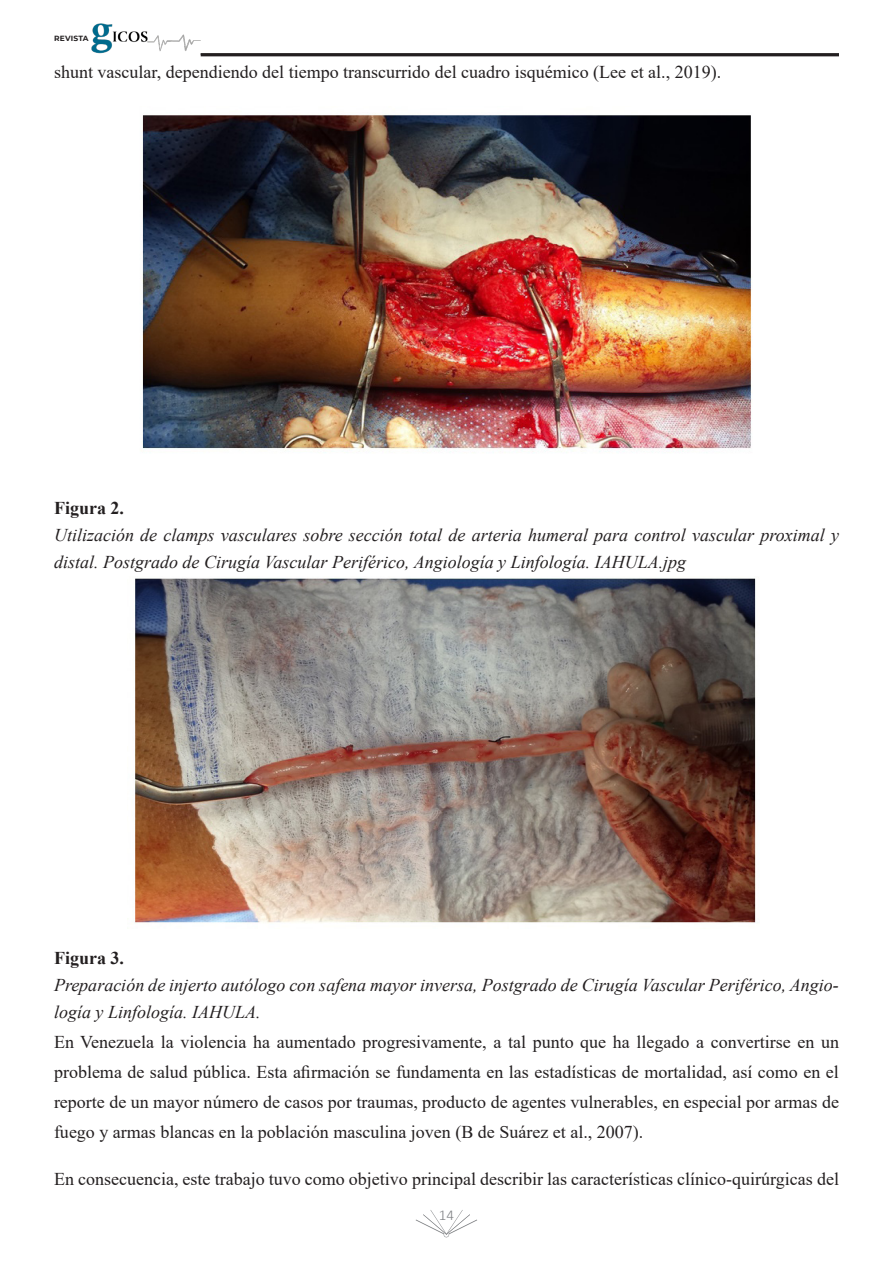
<style>
.page{position:relative;width:893px;height:1263px;background:#fff}
.page>*{position:absolute;margin:0;border:0;box-sizing:border-box;transform-origin:0 0}
.t1{font:18px/30px "Times New Roman";color:#231f20;text-align:justify}
.t2{font:italic 18px/27px "Times New Roman";color:#231f20}
.t3{font:700 18px "Times New Roman";color:#231f20}
.t4{font:300 15px "Calibri";color:#808285}
.t5{font:700 7.5px "Montserrat";letter-spacing:.03em;color:#231f20}
</style>
<div class="page">
<svg style="left:416px;top:1210px;width:61px;height:28px"></svg>
<img style="left:91px;top:23px;width:110px;height:30px">
<hr style="left:201px;top:53px;width:638px;height:3px;background:#231f20">
<img style="left:141px;top:115px;width:611px;height:338px">
<img style="left:134px;top:578px;width:622px;height:345px">
<p class="t5" style="left:54px;top:33px;width:36px">REVISTA</p>
<p class="t1" style="left:54px;top:57px;width:669px">shunt vascular, dependiendo del tiempo transcurrido del cuadro isquémico (Lee et al., 2019).</p>
<p class="t3" style="left:54px;top:495px;width:72px">Figura 2.</p>
<p class="t2" style="left:54px;top:521px;width:786px">Utilización de clamps vasculares sobre sección total de arteria humeral para control vascular proximal y distal. Postgrado de Cirugía Vascular Periférico, Angiología y Linfología. IAHULA.jpg</p>
<p class="t3" style="left:54px;top:945px;width:72px">Figura 3.</p>
<p class="t2" style="left:54px;top:971px;width:786px">Preparación de injerto autólogo con safena mayor inversa, Postgrado de Cirugía Vascular Periférico, Angio&shy;logía y Linfología. IAHULA.</p>
<p class="t1" style="left:54px;top:1026px;width:786px">En Venezuela la violencia ha aumentado progresivamente, a tal punto que ha llegado a convertirse en un problema de salud pública. Esta afirmación se fundamenta en las estadísticas de mortalidad, así como en el reporte de un mayor número de casos por traumas, producto de agentes vulnerables, en especial por armas de fuego y armas blancas en la población masculina joven (B de Suárez et al., 2007).</p>
<p class="t1" style="left:54px;top:1163px;width:786px">En consecuencia, este trabajo tuvo como objetivo principal describir las características clínico-quirúrgicas del</p>
<p class="t4" style="left:439px;top:1206px;width:17px">14</p>
</div>
